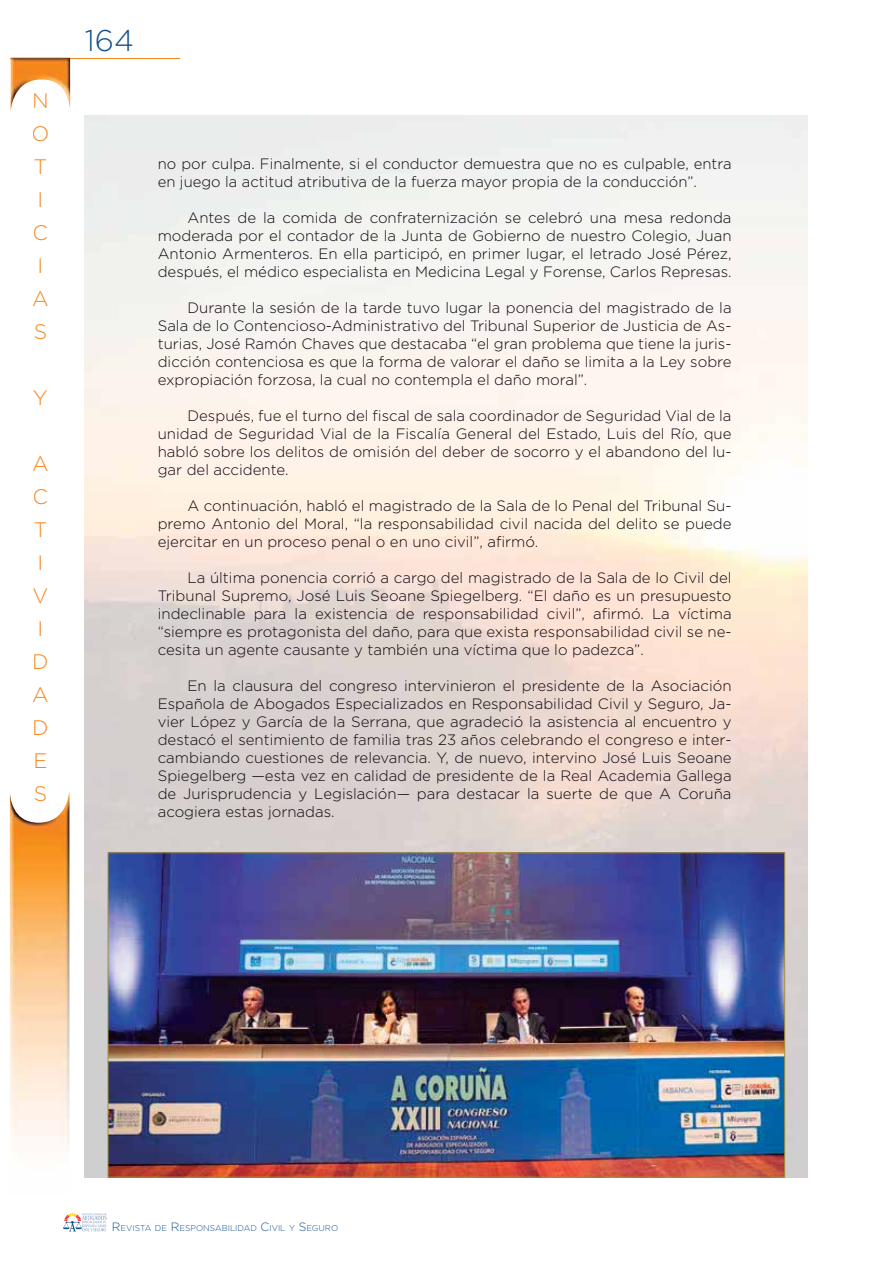
<style>
.page{position:relative;width:893px;height:1263px;background:#fff}
.page>*{position:absolute;margin:0;border:0;box-sizing:border-box;transform-origin:0 0}
.t1{font:300 30px "Gotham";color:#14508e}
.t2{font:300 21px/33px "Gotham";color:#f6871f}
.t3{font:300 15px/18px "Gotham";color:#0d050d;text-align:justify}
.t4{font:300 8.4px "Gotham";color:#14508e}
.s1{font-size:12px}
</style>
<div class="page">
<hr style="left:11px;top:58px;width:169px;height:1px;background:#f6871f">
<img style="left:11px;top:58px;width:59px;height:51px">
<img style="left:10px;top:791px;width:60px;height:353px">
<svg style="left:63px;top:1213px;width:44px;height:18px"></svg>
<img style="left:110px;top:854px;width:673px;height:322px">
<h2 class="t2" style="left:31px;top:86px;width:19px">N<br>O<br>T<br>I<br>C<br>I<br>A<br>S</h2>
<h2 class="t2" style="left:33px;top:383px;width:17px">Y</h2>
<h2 class="t2" style="left:32px;top:449px;width:18px">A<br>C<br>T<br>I<br>V<br>I<br>D<br>A<br>D<br>E<br>S</h2>
<h1 class="t1" style="left:85px;top:28px;width:51px">164</h1>
<p class="t3" style="left:158px;top:156px;width:575px">no por culpa. Finalmente, si el conductor demuestra que no es culpable, entra en juego la actitud atributiva de la fuerza mayor propia de la conducción”.</p>
<p class="t3" style="left:158px;top:210px;width:575px;text-indent:30px">Antes de la comida de confraternización se celebró una mesa redonda moderada por el contador de la Junta de Gobierno de nuestro Colegio, Juan Antonio Armenteros. En ella participó, en primer lugar, el letrado José Pérez, después, el médico especialista en Medicina Legal y Forense, Carlos Represas.</p>
<p class="t3" style="left:158px;top:300px;width:575px;text-indent:30px">Durante la sesión de la tarde tuvo lugar la ponencia del magistrado de la Sala de lo Contencioso-Administrativo del Tribunal Superior de Justicia de As&shy;turias, José Ramón Chaves que destacaba “el gran problema que tiene la juris&shy;dicción contenciosa es que la forma de valorar el daño se limita a la Ley sobre expropiación forzosa, la cual no contempla el daño moral”.</p>
<p class="t3" style="left:158px;top:408px;width:575px;text-indent:30px">Después, fue el turno del fiscal de sala coordinador de Seguridad Vial de la unidad de Seguridad Vial de la Fiscalía General del Estado, Luis del Río, que habló sobre los delitos de omisión del deber de socorro y el abandono del lu&shy;gar del accidente.</p>
<p class="t3" style="left:158px;top:498px;width:575px;text-indent:30px">A continuación, habló el magistrado de la Sala de lo Penal del Tribunal Su&shy;premo Antonio del Moral, “la responsabilidad civil nacida del delito se puede ejercitar en un proceso penal o en uno civil”, afirmó.</p>
<p class="t3" style="left:158px;top:570px;width:575px;text-indent:30px">La última ponencia corrió a cargo del magistrado de la Sala de lo Civil del Tribunal Supremo, José Luis Seoane Spiegelberg. “El daño es un presupuesto indeclinable para la existencia de responsabilidad civil”, afirmó. La víctima “siempre es protagonista del daño, para que exista responsabilidad civil se ne&shy;cesita un agente causante y también una víctima que lo padezca”.</p>
<p class="t3" style="left:158px;top:678px;width:575px;text-indent:30px">En la clausura del congreso intervinieron el presidente de la Asociación Española de Abogados Especializados en Responsabilidad Civil y Seguro, Ja&shy;vier López y García de la Serrana, que agradeció la asistencia al encuentro y destacó el sentimiento de familia tras 23 años celebrando el congreso e inter&shy;cambiando cuestiones de relevancia. Y, de nuevo, intervino José Luis Seoane Spiegelberg —esta vez en calidad de presidente de la Real Academia Gallega de Jurisprudencia y Legislación— para destacar la suerte de que A Coruña acogiera estas jornadas.</p>
<p class="t4" style="left:112px;top:1226px;width:228px"><span class="s1">R</span>EVISTA DE <span class="s1">R</span>ESPONSABILIDAD <span class="s1">C</span>IVIL Y <span class="s1">S</span>EGURO</p>
</div>
